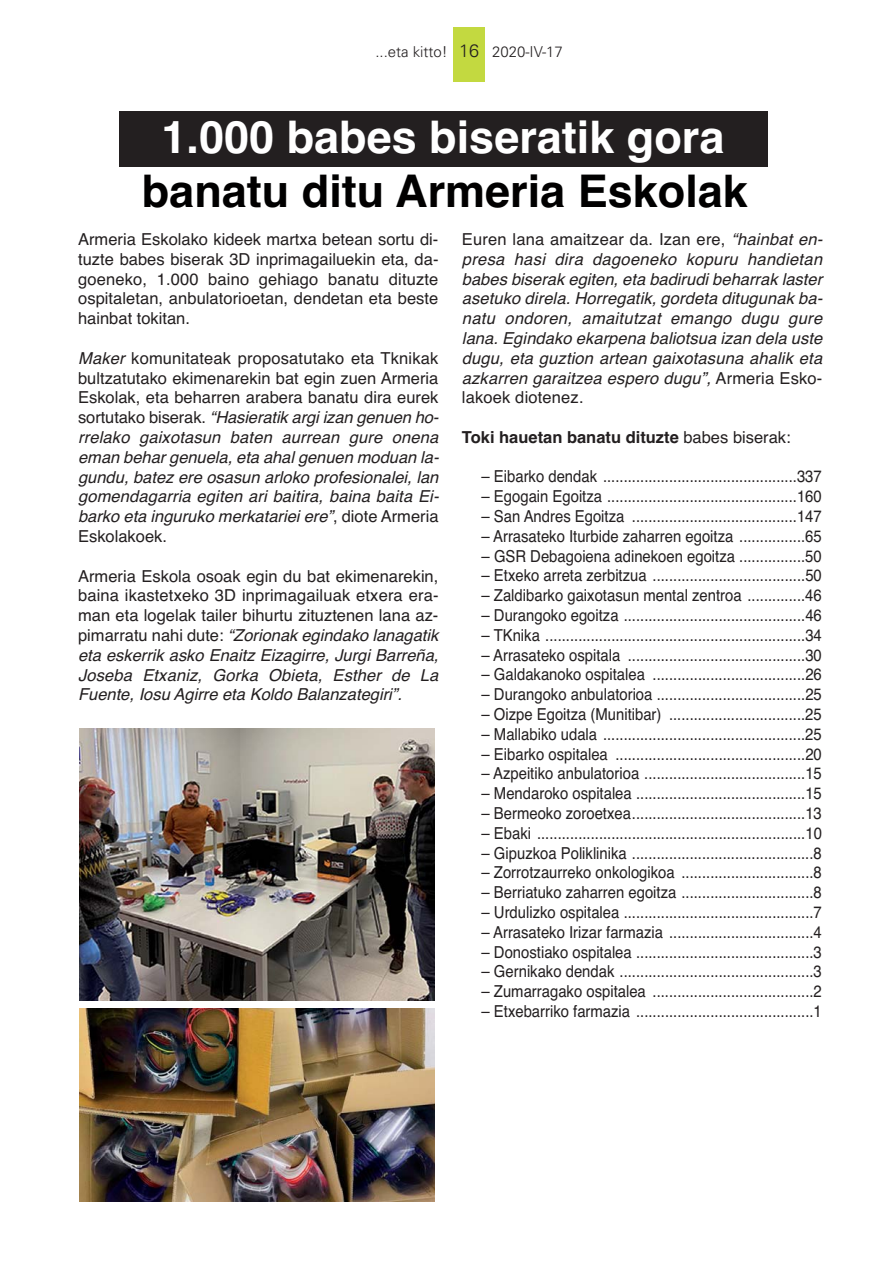
<style>
.page{position:relative;width:893px;height:1263px;background:#fff}
.page>*{position:absolute;margin:0;border:0;box-sizing:border-box;transform-origin:0 0}
.t1{font:700 45px "Helvetica";color:#010000}
.t2{font:700 45px "Helvetica";color:#fff}
.t3{font:300 18px "Univers";color:#231f20}
.t4{font:16.5px "Helvetica";color:#231f20;scale:.9 1}
.t5{font:italic 16.5px/19.8px "Helvetica";letter-spacing:.01em;color:#231f20;text-align:justify}
.t6{font:16.5px/19.8px "Helvetica";color:#231f20;text-align:justify}
.t7{font:700 16.5px "Helvetica";color:#231f20}
.t8{font:300 15px "Univers";color:#231f20}
.s1{font-style:normal}
.s2{font-weight:400}
</style>
<div class="page">
<div style="left:454px;top:27px;width:31px;height:54px;background:#c3d940"></div>
<div style="left:119px;top:111px;width:648px;height:55px;background:#231f20"></div>
<img style="left:79px;top:729px;width:356px;height:271px">
<img style="left:79px;top:1008px;width:356px;height:194px">
<p class="t3" style="left:459px;top:44px;width:21px">16</p>
<p class="t8" style="left:375px;top:46px;width:74px">...eta kitto!</p>
<p class="t8" style="left:492px;top:46px;width:72px">2020-IV-17</p>
<h1 class="t2" style="left:162px;top:121px;width:564px">1.000 babes biseratik gora</h1>
<h1 class="t1" style="left:142px;top:174px;width:608px">banatu ditu Armeria Eskolak</h1>
<p class="t6" style="left:78px;top:231px;width:362px">Armeria Eskolako kideek martxa betean sortu di&shy;tuzte babes biserak 3D inprimagailuekin eta, da&shy;goeneko, 1.000 baino gehiago banatu dituzte ospitaletan, anbulatorioetan, dendetan eta beste hainbat tokitan.</p>
<p class="t5" style="left:78px;top:350px;width:362px">Maker <span class="s1">komunitateak proposatutako eta Tknikak bultzatutako ekimenarekin bat egin zuen Armeria Eskolak, eta beharren arabera banatu dira eurek sortutako biserak.</span> “Hasieratik argi izan genuen ho&shy;rrelako gaixotasun baten aurrean gure onena eman behar genuela, eta ahal genuen moduan la&shy;gundu, batez ere osasun arloko profesionalei, lan gomendagarria egiten ari baitira, baina baita Ei&shy;barko eta inguruko merkatariei ere”<span class="s1">, diote Armeria Eskolakoek.</span></p>
<p class="t5" style="left:78px;top:567px;width:362px"><span class="s1">Armeria Eskola osoak egin du bat ekimenarekin, baina ikastetxeko 3D inprimagailuak etxera era&shy;man eta logelak tailer bihurtu zituztenen lana az&shy;pimarratu nahi dute:</span> “Zorionak egindako lanagatik eta eskerrik asko Enaitz Eizagirre, Jurgi Barreña, Joseba Etxaniz, Gorka Obieta, Esther de La Fuente, Iosu Agirre eta Koldo Balanzategiri”.</p>
<p class="t5" style="left:462px;top:231px;width:362px"><span class="s1">Euren lana amaitzear da. Izan ere,</span> “hainbat en&shy;presa hasi dira dagoeneko kopuru handietan babes biserak egiten, eta badirudi beharrak laster asetuko direla. Horregatik, gordeta ditugunak ba&shy;natu ondoren, amaitutzat emango dugu gure lana. Egindako ekarpena baliotsua izan dela uste dugu, eta guztion artean gaixotasuna ahalik eta azkarren garaitzea espero dugu”, <span class="s1">Armeria Esko&shy;lakoek diotenez.</span></p>
<p class="t7" style="left:462px;top:431px;width:330px">Toki hauetan banatu dituzte <span class="s2">babes biserak:</span></p>
<p class="t4" style="left:482px;top:470px;width:379px">– Eibarko dendak ...............................................337</p>
<p class="t4" style="left:482px;top:490px;width:379px">– Egogain Egoitza ..............................................160</p>
<p class="t4" style="left:482px;top:510px;width:379px">– San Andres Egoitza ........................................147</p>
<p class="t4" style="left:482px;top:530px;width:379px">– Arrasateko Iturbide zaharren egoitza ................65</p>
<p class="t4" style="left:482px;top:550px;width:379px">– GSR Debagoiena adinekoen egoitza ................50</p>
<p class="t4" style="left:482px;top:569px;width:380px">– Etxeko arreta zerbitzua .....................................50</p>
<p class="t4" style="left:482px;top:589px;width:379px">– Zaldibarko gaixotasun mental zentroa ..............46</p>
<p class="t4" style="left:482px;top:609px;width:380px">– Durangoko egoitza ............................................46</p>
<p class="t4" style="left:482px;top:629px;width:380px">– TKnika ...............................................................34</p>
<p class="t4" style="left:482px;top:649px;width:380px">– Arrasateko ospitala ...........................................30</p>
<p class="t4" style="left:482px;top:668px;width:380px">– Galdakanoko ospitalea .....................................26</p>
<p class="t4" style="left:482px;top:688px;width:380px">– Durangoko anbulatorioa ....................................25</p>
<p class="t4" style="left:482px;top:708px;width:379px">– Oizpe Egoitza (Munitibar) .................................25</p>
<p class="t4" style="left:482px;top:728px;width:379px">– Mallabiko udala .................................................25</p>
<p class="t4" style="left:482px;top:748px;width:380px">– Eibarko ospitalea ..............................................20</p>
<p class="t4" style="left:482px;top:767px;width:380px">– Azpeitiko anbulatorioa .......................................15</p>
<p class="t4" style="left:482px;top:787px;width:380px">– Mendaroko ospitalea .........................................15</p>
<p class="t4" style="left:482px;top:807px;width:380px">– Bermeoko zoroetxea..........................................13</p>
<p class="t4" style="left:482px;top:827px;width:380px">– Ebaki .................................................................10</p>
<p class="t4" style="left:482px;top:847px;width:379px">– Gipuzkoa Poliklinika ............................................8</p>
<p class="t4" style="left:482px;top:866px;width:380px">– Zorrotzaurreko onkologikoa ................................8</p>
<p class="t4" style="left:482px;top:886px;width:380px">– Berriatuko zaharren egoitza ................................8</p>
<p class="t4" style="left:482px;top:906px;width:380px">– Urdulizko ospitalea ..............................................7</p>
<p class="t4" style="left:482px;top:926px;width:380px">– Arrasateko Irizar farmazia ...................................4</p>
<p class="t4" style="left:482px;top:946px;width:380px">– Donostiako ospitalea ...........................................3</p>
<p class="t4" style="left:482px;top:965px;width:380px">– Gernikako dendak ...............................................3</p>
<p class="t4" style="left:482px;top:985px;width:380px">– Zumarragako ospitalea .......................................2</p>
<p class="t4" style="left:482px;top:1005px;width:380px">– Etxebarriko farmazia ...........................................1</p>
</div>
